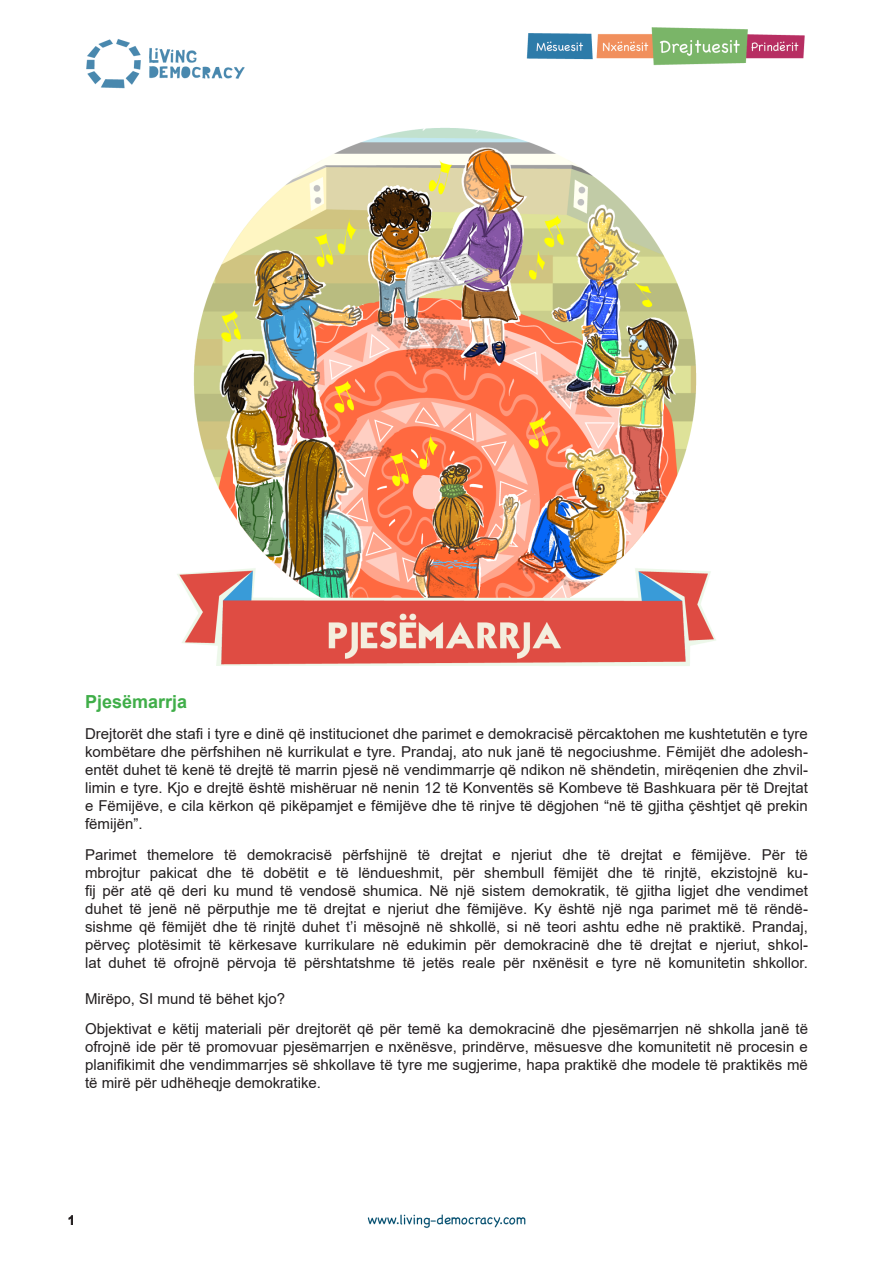
<style>
.page{position:relative;width:893px;height:1263px;background:#fff}
.page>*{position:absolute;margin:0;border:0;box-sizing:border-box;transform-origin:0 0}
.t1{font:700 18px "Arial";color:#40ae49}
.t2{font:15px/18px "Arial";color:#231f20;text-align:justify}
.t3{font:700 13.5px "Arial";color:#231f20}
</style>
<div class="page">
<img style="left:86px;top:27px;width:719px;height:1201px">
<hr style="left:704px;top:168px;width:189px;height:4px;background:#fff">
<p class="t1" style="left:85px;top:689px;width:104px">Pjesëmarrja</p>
<p class="t2" style="left:85px;top:724px;width:724px">Drejtorët dhe stafi i tyre e dinë që institucionet dhe parimet e demokracisë përcaktohen me kushtetutën e tyre kombëtare dhe përfshihen në kurrikulat e tyre. Prandaj, ato nuk janë të negociushme. Fëmijët dhe adolesh&shy;entët duhet të kenë të drejtë të marrin pjesë në vendimmarrje që ndikon në shëndetin, mirëqenien dhe zhvil&shy;limin e tyre. Kjo e drejtë është mishëruar në nenin 12 të Konventës së Kombeve të Bashkuara për të Drejtat e Fëmijëve, e cila kërkon që pikëpamjet e fëmijëve dhe të rinjve të dëgjohen “në të gjitha çështjet që prekin fëmijën”.</p>
<p class="t2" style="left:85px;top:845px;width:724px">Parimet themelore të demokracisë përfshijnë të drejtat e njeriut dhe të drejtat e fëmijëve. Për të mbrojtur pakicat dhe të dobëtit e të lëndueshmit, për shembull fëmijët dhe të rinjtë, ekzistojnë ku&shy;fij për atë që deri ku mund të vendosë shumica. Në një sistem demokratik, të gjitha ligjet dhe vendimet duhet të jenë në përputhje me të drejtat e njeriut dhe fëmijëve. Ky është një nga parimet më të rëndë&shy;sishme që fëmijët dhe të rinjtë duhet t’i mësojnë në shkollë, si në teori ashtu edhe në praktikë. Prandaj, përveç plotësimit të kërkesave kurrikulare në edukimin për demokracinë dhe të drejtat e njeriut, shkol&shy;lat duhet të ofrojnë përvoja të përshtatshme të jetës reale për nxënësit e tyre në komunitetin shkollor.</p>
<p class="t2" style="left:85px;top:989px;width:202px">Mirëpo, SI mund të bëhet kjo?</p>
<p class="t2" style="left:85px;top:1020px;width:724px">Objektivat e këtij materiali për drejtorët që për temë ka demokracinë dhe pjesëmarrjen në shkolla janë të ofrojnë ide për të promovuar pjesëmarrjen e nxënësve, prindërve, mësuesve dhe komunitetit në procesin e planifikimit dhe vendimmarrjes së shkollave të tyre me sugjerime, hapa praktikë dhe modele të praktikës më të mirë për udhëheqje demokratike.</p>
<p class="t3" style="left:68px;top:1211px;width:9px">1</p>
</div>
